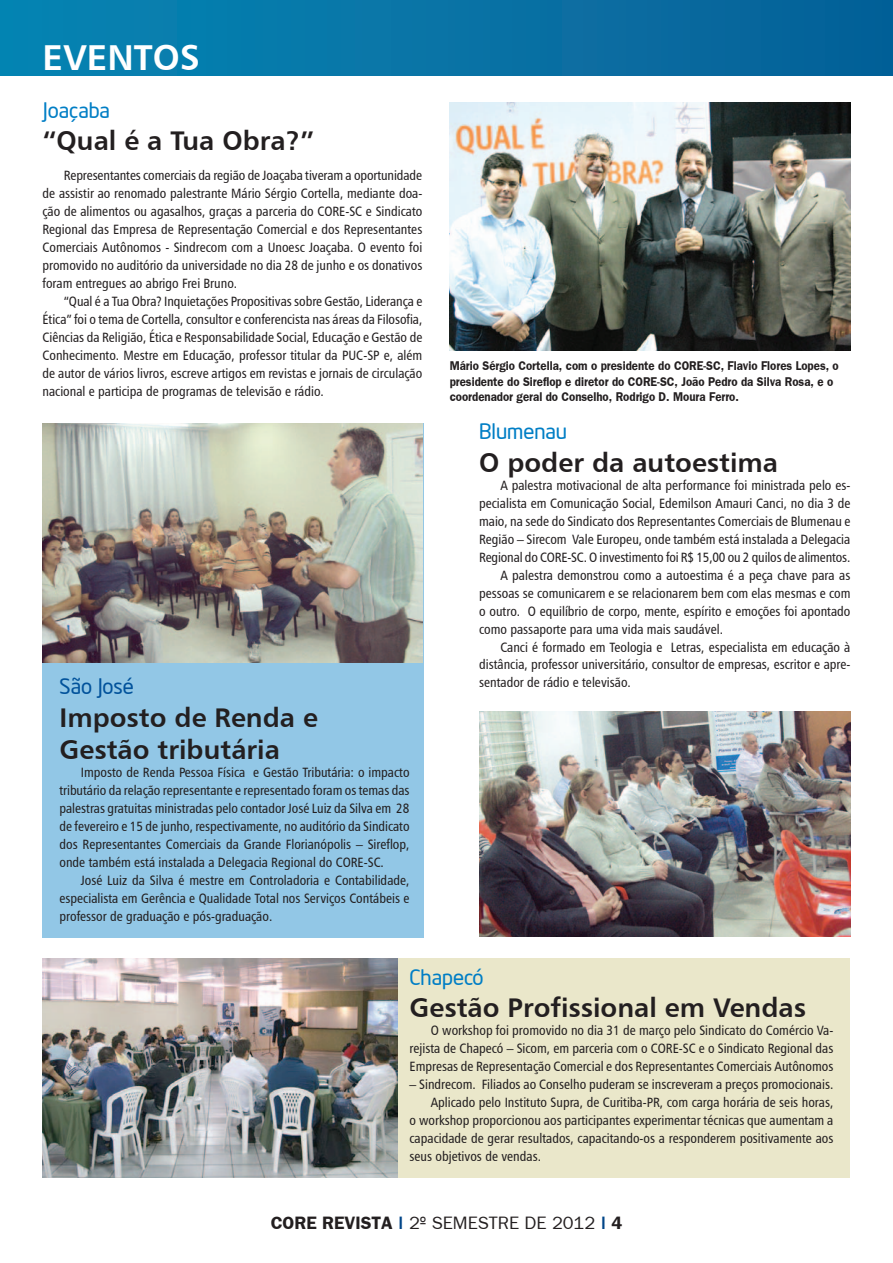
<style>
.page{position:relative;width:893px;height:1263px;background:#fff}
.page>*{position:absolute;margin:0;border:0;box-sizing:border-box;transform-origin:0 0}
.t1{font:36px "Humanist 777 BT Bold B";color:#fff}
.t2{font:27px/32.4px "Humanist 777 BT Bold B";color:#231f20}
.t3{font:21px "Neo Sans Intel";color:#007ec5}
.t4{font:21px "Neo Sans Intel";color:#01529b}
.t5{font:18px "Frankfurt Gothic Plain";color:#231f20}
.t6{font:13.5px/18px "Humanist 777 BT Roman Condensed B";color:#231f20;text-align:justify}
.t7{font:700 12.75px/15.3px "Frankfurt Gothic";color:#231f20;scale:.9 1}
.s1{font-family:"Frankfurt Gothic";font-weight:700}
.s2{font-family:"Frankfurt Gothic";font-weight:700;color:#014588}
</style>
<div class="page">
<div style="left:43px;top:958px;width:807px;height:220px;background:#eae7ca"></div>
<div style="left:43px;top:423px;width:381px;height:515px;background:#92c7e6"></div>
<div style="left:0;top:0;width:893px;height:75px;background:linear-gradient(to right,#0785b3,#076098)"></div>
<img style="left:450px;top:102px;width:400px;height:249px">
<img style="left:43px;top:958px;width:355px;height:220px">
<img style="left:43px;top:423px;width:379px;height:239px">
<img style="left:479px;top:711px;width:371px;height:225px">
<h1 class="t1" style="left:43px;top:35px;width:89px">EVENTO</h1>
<h1 class="t1" style="left:180px;top:35px;width:22px">S</h1>
<h3 class="t3" style="left:43px;top:97px;width:69px">Joaçaba</h3>
<h2 class="t2" style="left:43px;top:124px;width:273px">“Qual é a Tua Obra?”</h2>
<p class="t6" style="left:43px;top:166px;width:381px;text-indent:21px">Representantes comerciais da região de Joaçaba tiveram a oportunidade de assistir ao renomado palestrante Mário Sérgio Cortella, mediante doa&shy;ção de alimentos ou agasalhos, graças a parceria do CORE-SC e Sindicato Regional das Empresa de Representação Comercial e dos Representantes Comerciais Autônomos - Sindrecom com a Unoesc Joaçaba. O evento foi promovido no auditório da universidade no dia 28 de junho e os donativos foram entregues ao abrigo Frei Bruno.</p>
<p class="t6" style="left:43px;top:292px;width:381px;text-indent:21px">“Qual é a Tua Obra? Inquietações Propositivas sobre Gestão, Liderança e Ética” foi o tema de Cortella, consultor e conferencista nas áreas da Filosofia, Ciências da Religião, Ética e Responsabilidade Social, Educação e Gestão de Conhecimento. Mestre em Educação, professor titular da PUC-SP e, além de autor de vários livros, escreve artigos em revistas e jornais de circulação nacional e participa de programas de televisão e rádio.</p>
<h3 class="t4" style="left:60px;top:674px;width:76px">São José</h3>
<h2 class="t2" style="left:60px;top:700px;width:260px">I mposto de Renda e<br>Gestão tributária</h2>
<p class="t6" style="left:60px;top:763px;width:352px;text-indent:21px">Imposto de Renda Pessoa Física e Gestão Tributária: o impacto tributário da relação representante e representado foram os temas das palestras gratuitas ministradas pelo contador José Luiz da Silva em 28 de fevereiro e 15 de junho, respectivamente, no auditório da Sindicato dos Representantes Comerciais da Grande Florianópolis – Sireflop, onde também está instalada a Delegacia Regional do CORE-SC.</p>
<p class="t6" style="left:60px;top:871px;width:351px;text-indent:21px">José Luiz da Silva é mestre em Controladoria e Contabilidade, especialista em Gerência e Qualidade Total nos Serviços Contábeis e professor de graduação e pós-graduação.</p>
<p class="t7" style="left:450px;top:358px;width:434px">Mário Sérgio Cortella, com o presidente do CORE-SC, Flavio Flores Lopes, o presidente do Sireflop e diretor do CORE-SC, João Pedro da Silva Rosa, e o coordenador geral do Conselho, Rodrigo D. Moura Ferro.</p>
<h3 class="t3" style="left:479px;top:418px;width:90px">Blumenau</h3>
<h2 class="t2" style="left:479px;top:445px;width:300px">O poder da autoestima</h2>
<p class="t6" style="left:500px;top:476px;width:352px">A palestra motivacional de alta performance foi ministrada pelo es-</p>
<p class="t6" style="left:479px;top:494px;width:373px">pecialista em Comunicação Social, Edemilson Amauri Canci, no dia 3 de</p>
<p class="t6" style="left:479px;top:512px;width:373px">maio, na sede do Sindicato dos Representantes Comerciais de Blumenau e</p>
<p class="t6" style="left:479px;top:530px;width:373px">Região – Sirecom Vale Europeu, onde também está instalada a Delegacia</p>
<p class="t6" style="left:479px;top:547px;width:373px">Regional do CORE-SC. O investimento foi R$ 15,00 ou 2 quilos de alimentos.</p>
<p class="t6" style="left:500px;top:565px;width:352px">A palestra demonstrou como a autoestima é a peça chave para as</p>
<p class="t6" style="left:479px;top:583px;width:373px">pessoas se comunicarem e se relacionarem bem com elas mesmas e com</p>
<p class="t6" style="left:479px;top:601px;width:373px">o outro. O equilíbrio de corpo, mente, espírito e emoções foi apontado</p>
<p class="t6" style="left:479px;top:619px;width:245px">como passaporte para uma vida mais saudável.</p>
<p class="t6" style="left:500px;top:637px;width:352px">Canci é formado em Teologia e Letras, especialista em educação à</p>
<p class="t6" style="left:479px;top:655px;width:373px">distância, professor universitário, consultor de empresas, escritor e apre-</p>
<p class="t6" style="left:479px;top:673px;width:153px">sentador de rádio e televisão.</p>
<h3 class="t3" style="left:410px;top:964px;width:76px">Chapecó</h3>
<h2 class="t2" style="left:410px;top:991px;width:398px">Gestão Profissional em Vendas</h2>
<p class="t6" style="left:410px;top:1021px;width:425px;text-indent:21px">O workshop foi promovido no dia 31 de março pelo Sindicato do Comércio Va&shy;rejista de Chapecó – Sicom, em parceria com o CORE-SC e o Sindicato Regional das Empresas de Representação Comercial e dos Representantes Comerciais Autônomos</p>
<p class="t6" style="left:410px;top:1075px;width:425px">– Sindrecom. Filiados ao Conselho puderam se inscreveram a preços promocionais.</p>
<p class="t6" style="left:431px;top:1093px;width:404px">Aplicado pelo Instituto Supra, de Curitiba-PR, com carga horária de seis horas,</p>
<p class="t6" style="left:410px;top:1111px;width:425px">o workshop proporcionou aos participantes experimentar técnicas que aumentam a</p>
<p class="t6" style="left:410px;top:1129px;width:425px">capacidade de gerar resultados, capacitando-os a responderem positivamente aos</p>
<p class="t6" style="left:410px;top:1147px;width:133px">seus objetivos de vendas.</p>
<h3 class="t5" style="left:271px;top:1212px;width:353px"><span class="s1">CORE REVISTA</span> <span class="s2">|</span> 2º SEMESTRE DE 2012 <span class="s2">|</span> <span class="s1">4</span></h3>
</div>
